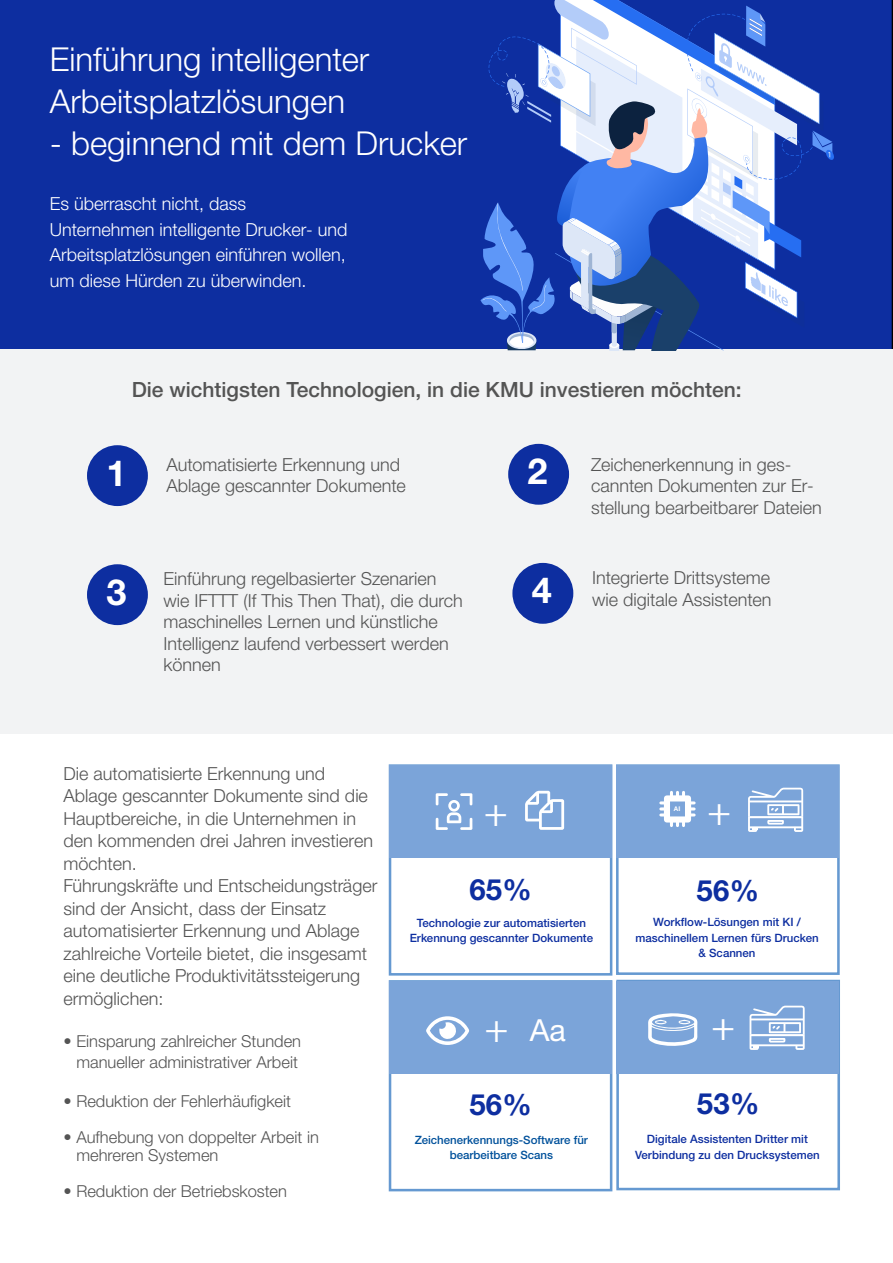
<style>
.page{position:relative;width:893px;height:1263px;background:#fff}
.page>*{position:absolute;margin:0;border:0;box-sizing:border-box;transform-origin:0 0}
.t1{font:42.75px "Minion Pro";color:#fff}
.t2{font:700 36px "Helvetica Neue LTW1 G";color:#fff}
.t3{font:300 33px/42px "Helvetica Neue LTW1 G";color:#fff}
.t4{font:30.45px "Helvetica Neue LTW1 G";color:#fff}
.t5{font:700 29.25px "Helvetica Neue LTW1 G";letter-spacing:.01em;color:#0d2ea0}
.t6{font:500 21px "Helvetica Neue LTW1 G";color:#545454}
.Body{font:300 18px/22.5px "Helvetica Neue LTW1 G";color:#545454}
.Body-2{font:300 18px/25.5px "Helvetica Neue LTW1 G";color:#fff}
.t7{font:300 16.5px/21px "Helvetica Neue LTW1 G";color:#545454;text-align:center}
.Body-3{font:500 11.55px/15.3px "Helvetica Neue LTW1 G";color:#0d2ea0;text-align:center}
.Body-4{font:500 11.55px/15.3px "Helvetica Neue LTW1 G";color:#01519b;text-align:center}
.t8{font:700 6.45px "Helvetica Neue LTW1 G";color:#fff}
</style>
<div class="page">
<div style="left:0;top:0;width:892px;height:350px;background:#0d2ea0"></div>
<div style="left:389px;top:764px;width:223px;height:212px;border:3px solid #6599d1"></div>
<div style="left:389px;top:980px;width:223px;height:211px;border:3px solid #6599d1"></div>
<div style="left:616px;top:764px;width:223px;height:211px;border:3px solid #6599d1"></div>
<div style="left:616px;top:980px;width:224px;height:210px;border:3px solid #6599d1"></div>
<div style="left:389px;top:766px;width:222px;height:92px;background:#7ba4d9"></div>
<div style="left:389px;top:982px;width:222px;height:92px;background:#7ba4d9"></div>
<div style="left:616px;top:766px;width:222px;height:92px;background:#7ba4d9"></div>
<div style="left:616px;top:981px;width:222px;height:92px;background:#7ba4d9"></div>
<svg style="left:525px;top:791px;width:39px;height:39px"></svg>
<svg style="left:435px;top:793px;width:37px;height:37px"></svg>
<svg style="left:659px;top:791px;width:36px;height:36px"></svg>
<svg style="left:426px;top:1016px;width:43px;height:29px"></svg>
<svg style="left:749px;top:1006px;width:55px;height:44px"></svg>
<svg style="left:648px;top:1013px;width:49px;height:33px"></svg>
<svg style="left:748px;top:788px;width:55px;height:44px"></svg>
<div style="left:0;top:350px;width:892px;height:384px;background:#f2f3f4"></div>
<div style="left:87px;top:445px;width:61px;height:61px;background:#0d2ea0;border-radius:50%"></div>
<div style="left:87px;top:564px;width:61px;height:61px;background:#0d2ea0;border-radius:50%"></div>
<div style="left:508px;top:444px;width:61px;height:61px;background:#0d2ea0;border-radius:50%"></div>
<div style="left:512px;top:563px;width:61px;height:61px;background:#0d2ea0;border-radius:50%"></div>
<svg style="left:480px;top:0;width:354px;height:350px;background:#5d79c5"></svg>
<p class="t3" style="left:50px;top:38px;width:321px">Einführung intelligenter<br>Arbeitsplatzlösungen</p>
<p class="t3" style="left:50px;top:122px;width:419px">- beginnend mit dem Drucker</p>
<p class="Body-2" style="left:50px;top:191px;width:299px">Es überrascht nicht, dass Unternehmen intelligente Drucker- und Arbeitsplatzlösungen einführen wollen, um diese Hürden zu überwinden.</p>
<p class="t6" style="left:132px;top:377px;width:611px">Die wichtigsten Technologien, in die KMU investieren möchten:</p>
<p class="t2" style="left:106px;top:451px;width:22px">1</p>
<p class="Body" style="left:166px;top:454px;width:241px;line-height:21.6px">Automatisierte Erkennung und<br>Ablage gescannter Dokumente</p>
<p class="t2" style="left:527px;top:449px;width:22px">2</p>
<p class="Body" style="left:591px;top:454px;width:232px;line-height:21.6px">Zeichenerkennung in ges&shy;cannten Dokumenten zur Er&shy;stellung bearbeitbarer Dateien</p>
<p class="t2" style="left:106px;top:570px;width:22px">3</p>
<p class="Body" style="left:163px;top:568px;width:301px;line-height:21.6px">Einführung regelbasierter Szenarien wie IFTTT (If This Then That), die durch maschinelles Lernen und künstliche<br>Intelligenz laufend verbessert werden können</p>
<p class="t2" style="left:532px;top:568px;width:22px">4</p>
<p class="Body" style="left:592px;top:567px;width:181px;line-height:21.6px">Integrierte Drittsysteme wie digitale Assistenten</p>
<p class="Body" style="left:64px;top:762px;width:315px">Die automatisierte Erkennung und Ablage gescannter Dokumente sind die Hauptbereiche, in die Unternehmen in den kommenden drei Jahren investieren möchten.<br>Führungskräfte und Entscheidungsträger sind der Ansicht, dass der Einsatz automatisierter Erkennung und Ablage zahlreiche Vorteile bietet, die insgesamt eine deutliche Produktivitätssteigerung ermöglichen:</p>
<p class="t7" style="left:64px;top:1030px;width:239px">• Einsparung zahlreicher Stunden manueller administrativer Arbeit</p>
<p class="t7" style="left:64px;top:1090px;width:229px">• Reduktion der Fehlerhäufigkeit</p>
<p class="t7" style="left:76px;top:1128px;width:244px;line-height:18px;text-align:left;text-indent:-13px">• Aufhebung von doppelter Arbeit in mehreren Systemen</p>
<p class="t7" style="left:64px;top:1180px;width:225px">• Reduktion der Betriebskosten</p>
<p class="t1" style="left:483px;top:783px;width:26px">+</p>
<p class="t1" style="left:707px;top:783px;width:26px">+</p>
<p class="t8" style="left:674px;top:805px;width:8px">AI</p>
<p class="t5" style="left:469px;top:871px;width:64px">65%</p>
<p class="Body-3" style="left:417px;top:915px;width:171px">Technologie zur automatisierten</p>
<p class="Body-3" style="left:409px;top:931px;width:185px">Erkennung gescannter Dokumente</p>
<p class="t5" style="left:696px;top:873px;width:64px">56%</p>
<p class="Body-3" style="left:635px;top:915px;width:185px">Workflow-Lösungen mit KI / maschinellem Lernen fürs Drucken &amp; Scannen</p>
<p class="t1" style="left:484px;top:1000px;width:26px">+</p>
<p class="t4" style="left:529px;top:1011px;width:38px">Aa</p>
<p class="t1" style="left:710px;top:998px;width:26px">+</p>
<p class="t5" style="left:469px;top:1086px;width:64px">56%</p>
<p class="Body-4" style="left:415px;top:1132px;width:175px">Zeichenerkennungs-Software für bearbeitbare Scans</p>
<p class="t5" style="left:697px;top:1085px;width:64px">53%</p>
<p class="Body-3" style="left:635px;top:1132px;width:186px">Digitale Assistenten Dritter mit<br>Verbindung zu den Drucksystemen</p>
</div>
